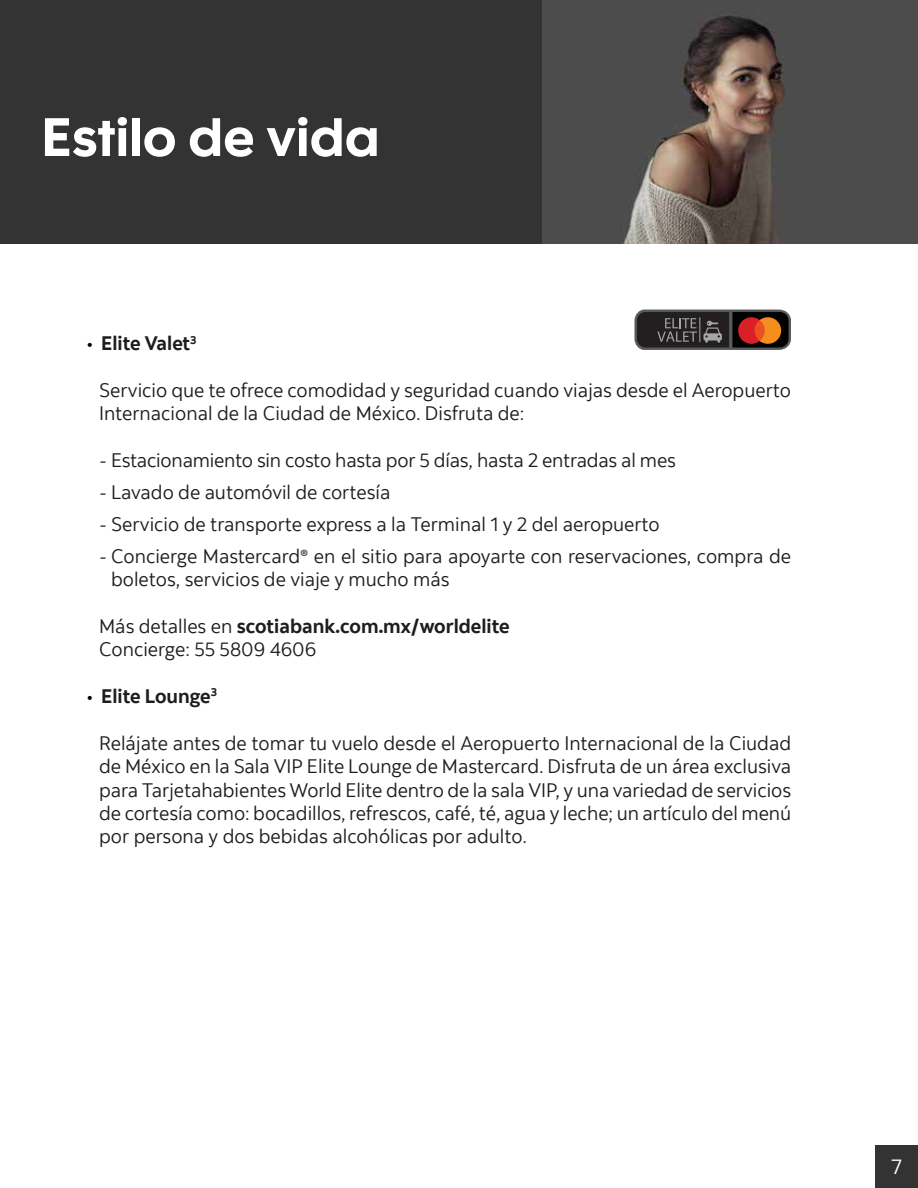
<style>
.page{position:relative;width:918px;height:1188px;background:#fff}
.page>*{position:absolute;margin:0;border:0;box-sizing:border-box;transform-origin:0 0}
.t1{font:54px "Scotia Headline";color:#fff}
.t2{font:21px "Scotia";color:#fff}
.t3{font:19.5px/23.4px "Scotia";color:#1d1d1b}
.t4{font:700 19.5px "Scotia";color:#1d1d1b}
.s1{font-family:"Myriad Pro";font-weight:400;color:#000}
.s2{font-family:"Myriad Pro"}
.s3{font-weight:700}
</style>
<div class="page">
<div style="left:875px;top:1145px;width:43px;height:43px;background:#333"></div>
<svg style="left:634px;top:309px;width:157px;height:41px;background:#533c35"></svg>
<div style="left:0;top:0;width:543px;height:244px;background:#333"></div>
<img style="left:543px;top:0;width:375px;height:244px">
<h1 class="t1" style="left:42px;top:105px;width:339px">Estilo de vida</h1>
<p class="t4" style="left:87px;top:331px;width:111px"><span class="s1">•</span> Elite Valet<sup>3</sup></p>
<p class="t3" style="left:99px;top:378px;width:693px">Servicio que te ofrece comodidad y seguridad cuando viajas desde el Aeropuerto<br>Internacional de la Ciudad de México. Disfruta de:</p>
<p class="t3" style="left:99px;top:448px;width:578px">- Estacionamiento sin costo hasta por 5 días, hasta 2 entradas al mes</p>
<p class="t3" style="left:99px;top:480px;width:293px">- Lavado de automóvil de cortesía</p>
<p class="t3" style="left:99px;top:512px;width:562px">- Servicio de transporte express a la Terminal 1 y 2 del aeropuerto</p>
<p class="t3" style="left:111px;top:544px;width:681px;text-indent:-12px">- Concierge Mastercard<span class="s2">®</span> en el sitio para apoyarte con reservaciones, compra de boletos, servicios de viaje y mucho más</p>
<p class="t3" style="left:99px;top:614px;width:412px">Más detalles en <span class="s3">scotiabank.com.mx/worldelite<br></span>Concierge: 55 5809 4606</p>
<p class="t4" style="left:87px;top:684px;width:131px"><span class="s1">•</span> Elite Lounge<sup>3</sup></p>
<p class="t3" style="left:99px;top:731px;width:694px;text-align:justify">Relájate antes de tomar tu vuelo desde el Aeropuerto Internacional de la Ciudad de México en la Sala VIP Elite Lounge de Mastercard. Disfruta de un área exclusiva para Tarjetahabientes World Elite dentro de la sala VIP, y una variedad de servicios de cortesía como: bocadillos, refrescos, café, té, agua y leche; un artículo del menú por persona y dos bebidas alcohólicas por adulto.</p>
<p class="t2" style="left:891px;top:1154px;width:13px">7</p>
</div>
